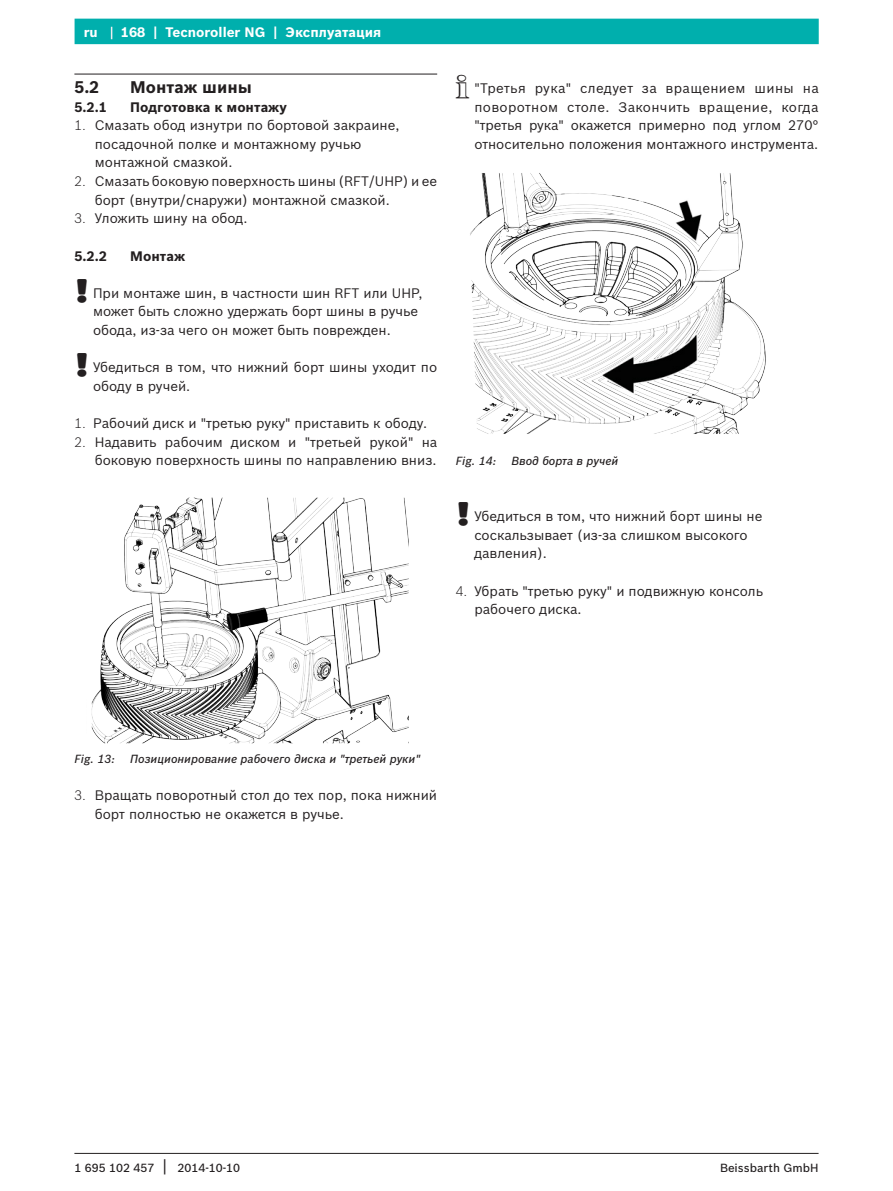
<style>
.page{position:relative;width:893px;height:1191px;background:#fff}
.page>*{position:absolute;margin:0;border:0;box-sizing:border-box;transform-origin:0 0}
.t1{font:700 16.5px "Bosch Sans";color:#231f20}
.t2{font:13.5px/18.6px "Bosch Sans";color:#231f20}
.t3{font:700 13.5px "Bosch Sans";color:#231f20}
.t4{font:700 13.5px "Bosch Sans";color:#fff}
.t5{font:italic 500 11.55px "Bosch Sans";color:#231f20}
.t6{font:500 11.55px "Bosch Sans";color:#231f20}
.s1{font-weight:300}
.s2{font-family:"AA Diagnostics";font-size:16.5px}
.s3{font-weight:400;font-size:16.5px}
</style>
<div class="page">
<hr style="left:74px;top:1153px;width:745px;height:1px;background:#231f20">
<div style="left:75px;top:19px;width:744px;height:25px;background:#00afad"></div>
<svg style="left:111px;top:27px;width:1px;height:12px"></svg>
<hr style="left:74px;top:74px;width:363px;height:1px;background:#231f20">
<svg style="left:74px;top:73px;width:328px;height:2px"></svg>
<img style="left:91px;top:497px;width:317px;height:247px">
<svg style="left:127px;top:727px;width:282px;height:17px"></svg>
<img style="left:470px;top:173px;width:296px;height:261px">
<svg style="left:508px;top:430px;width:114px;height:4px"></svg>
<p class="t4" style="left:84px;top:24px;width:16px">ru</p>
<p class="t4" style="left:121px;top:24px;width:262px">168 | Tecnoroller NG | Эксплуатация</p>
<p class="t1" style="left:74px;top:77px;width:26px">5.2</p>
<p class="t1" style="left:130px;top:77px;width:123px">Монтаж шины</p>
<p class="t3" style="left:74px;top:98px;width:34px">5.2.1</p>
<p class="t3" style="left:130px;top:98px;width:158px">Подготовка к монтажу</p>
<p class="t2" style="left:95px;top:116px;width:306px;text-indent:-20px"><span class="s1">1.</span> Смазать обод изнутри по бортовой закраине, посадочной полке и монтажному ручью монтажной смазкой.</p>
<p class="t2" style="left:95px;top:172px;width:344px;text-indent:-20px"><span class="s1">2.</span> Смазать боковую поверхность шины (RFT/UHP) и ее борт (внутри/снаружи) монтажной смазкой.</p>
<p class="t2" style="left:74px;top:209px;width:175px"><span class="s1">3.</span> Уложить шину на обод.</p>
<p class="t3" style="left:74px;top:247px;width:34px">5.2.2</p>
<p class="t3" style="left:130px;top:247px;width:56px">Монтаж</p>
<p class="t2" style="left:93px;top:283px;width:331px;text-indent:-19px"><span class="s2">!</span> При монтаже шин, в частности шин RFT или UHP, может быть сложно удержать борт шины в ручье обода, из-за чего он может быть поврежден.</p>
<p class="t2" style="left:93px;top:358px;width:346px;text-indent:-19px"><span class="s2">!</span> Убедиться в том, что нижний борт шины уходит по ободу в ручей.</p>
<p class="t2" style="left:74px;top:414px;width:354px"><span class="s1">1.</span> Рабочий диск и "третью руку" приставить к ободу.</p>
<p class="t2" style="left:74px;top:432px;width:364px;text-align:right"><span class="s1">2.</span> Надавить рабочим диском и "третьей рукой" на боковую поверхность шины по направлению вниз.</p>
<p class="t2" style="left:474px;top:79px;width:346px;text-align:justify;text-indent:-19px"><span class="s2">i</span> "Третья рука" следует за вращением шины на поворотном столе. Закончить вращение, когда "третья рука" окажется примерно под углом 270° относительно положения монтажного инструмента.</p>
<p class="t5" style="left:456px;top:454px;width:42px">Fig. 14:</p>
<p class="t5" style="left:512px;top:454px;width:108px">Ввод борта в ручей</p>
<p class="t2" style="left:474px;top:507px;width:289px;text-indent:-19px"><span class="s2">!</span> Убедиться в том, что нижний борт шины не соскальзывает (из-за слишком высокого давления).</p>
<p class="t2" style="left:474px;top:581px;width:290px;text-indent:-19px"><span class="s1">4.</span> Убрать "третью руку" и подвижную консоль рабочего диска.</p>
<p class="t5" style="left:74px;top:751px;width:42px">Fig. 13:</p>
<p class="t5" style="left:130px;top:751px;width:292px">Позиционирование рабочего диска и "третьей руки"</p>
<p class="t2" style="left:95px;top:786px;width:344px;text-indent:-20px"><span class="s1">3.</span> Вращать поворотный стол до тех пор, пока нижний борт полностью не окажется в ручье.</p>
<p class="t6" style="left:74px;top:1161px;width:167px">1 695 102 457 <span class="s3">|</span> 2014-10-10</p>
<p class="t6" style="left:720px;top:1161px;width:100px">Beissbarth GmbH</p>
</div>
